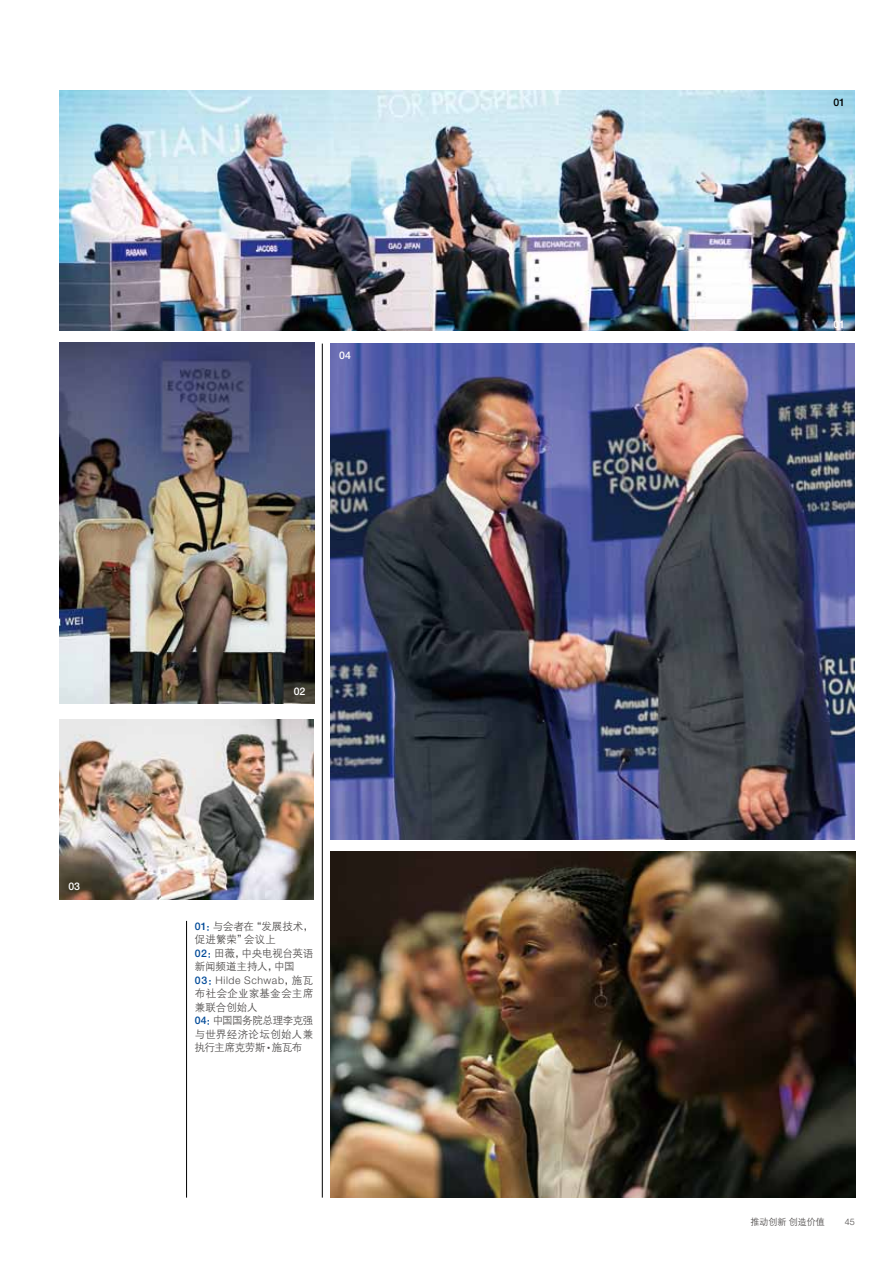
<style>
.page{position:relative;width:893px;height:1263px;background:#fff}
.page>*{position:absolute;margin:0;border:0;box-sizing:border-box;transform-origin:0 0}
.t1{font:10.5px/13.5px "FZZDXJW GB1 0";letter-spacing:-.01em;color:#4c4948}
.t2{font:300 10.5px "Helvetica Neue LT Pro";letter-spacing:.06em;color:#4c4948}
.t3{font:500 10.5px "Helvetica Neue LT Pro";color:#fff}
.t4{font:500 10.5px "Helvetica Neue LT Pro";color:#000}
.t5{font:9px "FZZDXJW GB1 0";color:#4c4948}
.t6{font:300 9px "Helvetica Neue LT Pro";color:#4c4948}
.s1{font-family:"Helvetica Neue LT Pro";font-weight:500;color:#004a98}
.s2{font-family:"FZHTJW GB1 0";color:#004a98}
.s3{font-weight:500;color:#004a98}
.s4{font-family:"FZHTJW GB1 0";font-weight:400;color:#004a98}
.s5{font-family:"FZZDXJW GB1 0";font-weight:400}
.s6{font-family:"H Yb 1 gj"}
</style>
<div class="page">
<img style="left:59px;top:343px;width:255px;height:360px">
<hr style="left:322px;top:344px;width:1px;height:853px;background:#000">
<img style="left:60px;top:90px;width:794px;height:240px">
<img style="left:331px;top:344px;width:524px;height:495px">
<img style="left:331px;top:852px;width:524px;height:345px">
<img style="left:60px;top:719px;width:254px;height:180px">
<hr style="left:186px;top:921px;width:1px;height:276px;background:#000">
<p class="t3" style="left:339px;top:349px;width:13px">04</p>
<p class="t3" style="left:68px;top:880px;width:13px">03</p>
<p class="t3" style="left:294px;top:685px;width:13px">02</p>
<p class="t1" style="left:195px;top:919px;width:120px"><span class="s1">01</span><span class="s2">：</span>与会者在“发展技术，促进繁荣”会议上<br><span class="s1">02</span><span class="s2">：</span>田薇，中央电视台英语新闻频道主持人，中国</p>
<p class="t2" style="left:195px;top:974px;width:120px"><span class="s3">03</span><span class="s4">：</span>Hilde Schwab<span class="s5">，施瓦</span></p>
<p class="t1" style="left:195px;top:987px;width:120px">布社会企业家基金会主席兼联合创始人<br><span class="s1">04</span><span class="s2">：</span>中国国务院总理李克强与世界经济论坛创始人兼执行主席克劳斯<span class="s6">·</span>施瓦布</p>
<p class="t4" style="left:833px;top:96px;width:13px">01</p>
<p class="t3" style="left:833px;top:318px;width:13px">01</p>
<p class="t5" style="left:750px;top:1217px;width:76px">推动创新创造价值</p>
<p class="t6" style="left:845px;top:1216px;width:11px">45</p>
</div>
